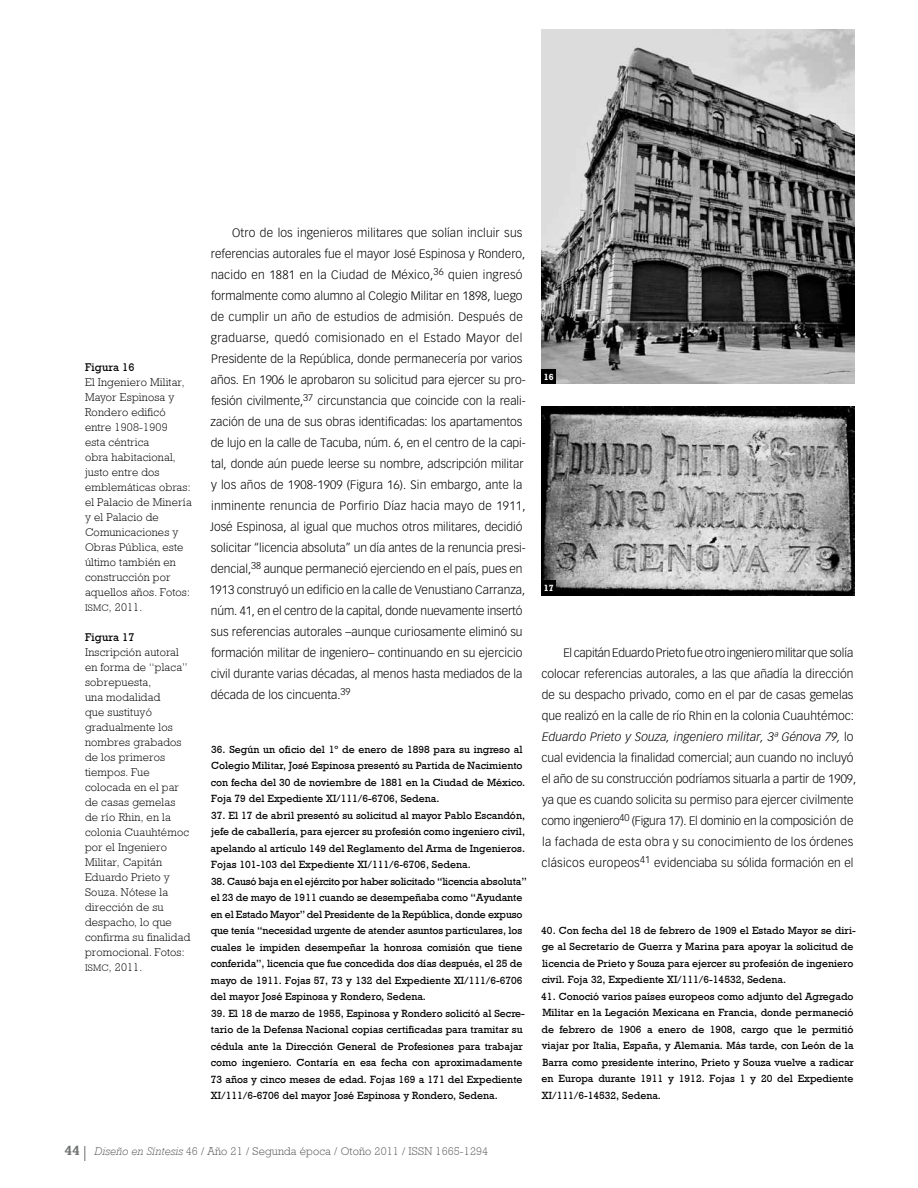
<style>
.page{position:relative;width:918px;height:1188px;background:#fff}
.page>*{position:absolute;margin:0;border:0;box-sizing:border-box;transform-origin:0 0}
.t1{font:300 12px/21px "Vectora LT Std";color:#000}
.t2{font:300 11.25px/15px "Astute Light S Si";letter-spacing:.015em;color:#000}
.t3{font:300 11.25px "Astute Light S Si";letter-spacing:.01em;color:#58585a}
.t4{font:11.25px "Astute S Si";letter-spacing:.015em;color:#000}
.t5{font:10.5px/16.5px "Astute S Si";color:#000}
.t6{font:700 9px "Astute S Si";color:#fff}
.s1{font-family:"Astute Light S Si Light SC850";font-weight:400;font-size:9.6px}
.s2{font-family:"Astute S Si SC850"}
.s3{font-style:italic}
.s4{font-family:"Astute S Si";font-weight:700;font-size:13.5px;color:#707172}
</style>
<div class="page">
<svg style="left:84px;top:1146px;width:2px;height:15px"></svg>
<img style="left:541px;top:406px;width:313px;height:189px">
<img style="left:541px;top:29px;width:313px;height:355px">
<div style="left:541px;top:369px;width:15px;height:15px;background:#000"></div>
<div style="left:541px;top:580px;width:15px;height:15px;background:#000"></div>
<p class="t4" style="left:85px;top:360px;width:51px">Figura 16</p>
<p class="t2" style="left:85px;top:374px;width:108px">El Ingeniero Militar,<br>Mayor Espinosa y<br>Rondero edificó entre 1908-1909<br>esta céntrica<br>obra habitacional, justo entre dos emblemáticas obras: el Palacio de Minería y el Palacio de<br>Comunicaciones y<br>Obras Pública, este último también en construcción por aquellos años. Fotos:<br><span class="s1">ISMC</span>, 2011.</p>
<p class="t4" style="left:85px;top:630px;width:51px">Figura 17</p>
<p class="t2" style="left:85px;top:645px;width:107px">Inscripción autoral en forma de “placa” sobrepuesta,<br>una modalidad<br>que sustituyó gradualmente los nombres grabados de los primeros tiempos. Fue colocada en el par de casas gemelas de río Rhin, en la colonia Cuauhtémoc por el Ingeniero<br>Militar, Capitán<br>Eduardo Prieto y<br>Souza. Nótese la dirección de su despacho, lo que confirma su finalidad promocional. Fotos:<br><span class="s1">ISMC</span>, 2011.</p>
<p class="t1" style="left:209px;top:222px;width:318px;text-indent:23px">Otro de los ingenieros militares que solían incluir sus referencias autorales fue el mayor José Espinosa y Rondero, nacido en 1881 en la Ciudad de México,<sup>36</sup> quien ingresó formalmente como alumno al Colegio Militar en 1898, luego de cumplir un año de estudios de admisión. Después de graduarse, quedó comisionado en el Estado Mayor del Presidente de la República, donde permanecería por varios años. En 1906 le aprobaron su solicitud para ejercer su pro&shy;fesión civilmente,<sup>37</sup> circunstancia que coincide con la reali&shy;zación de una de sus obras identificadas: los apartamentos de lujo en la calle de Tacuba, núm. 6, en el centro de la capi&shy;tal, donde aún puede leerse su nombre, adscripción militar y los años de 1908-1909 (Figura 16). Sin embargo, ante la inminente renuncia de Porfirio Díaz hacia mayo de 1911, José Espinosa, al igual que muchos otros militares, decidió solicitar “licencia absoluta” un día antes de la renuncia presi&shy;dencial,<sup>38</sup> aunque permaneció ejerciendo en el país, pues en 1913 construyó un edificio en la calle de Venustiano Carranza, núm. 41, en el centro de la capital, donde nuevamente insertó sus referencias autorales –aunque curiosamente eliminó su formación militar de ingeniero– continuando en su ejercicio civil durante varias décadas, al menos hasta mediados de la década de los cincuenta.<sup>39</sup></p>
<p class="t5" style="left:211px;top:741px;width:316px">36. Según un oficio del 1º de enero de 1898 para su ingreso al Colegio Militar, José Espinosa presentó su Partida de Nacimiento con fecha del 30 de noviembre de 1881 en la Ciudad de México.<br>Foja 79 del Expediente XI/111/6-6706, Sedena.</p>
<p class="t5" style="left:211px;top:807px;width:316px;text-align:justify">37. El 17 de abril presentó su solicitud al mayor Pablo Escandón, jefe de caballería, para ejercer su profesión como ingeniero civil, apelando al artículo 149 del Reglamento del Arma de Ingenieros.<br>Fojas 101-103 del Expediente XI/111/6-6706, Sedena<span class="s2">.</span></p>
<p class="t5" style="left:211px;top:873px;width:318px">38. Causó baja en el ejército por haber solicitado “licencia absoluta” el 23 de mayo de 1911 cuando se desempeñaba como “Ayudante en el Estado Mayor” del Presidente de la República, donde expuso que tenía “necesidad urgente de atender asuntos particulares, los cuales le impiden desempeñar la honrosa comisión que tiene conferida”, licencia que fue concedida dos días después, el 25 de mayo de 1911. Fojas 57, 73 y 132 del Expediente XI/111/6-6706 del mayor José Espinosa y Rondero, Sedena<span class="s2">.</span></p>
<p class="t5" style="left:211px;top:1005px;width:316px">39. El 18 de marzo de 1955, Espinosa y Rondero solicitó al Secre&shy;tario de la Defensa Nacional copias certificadas para tramitar su cédula ante la Dirección General de Profesiones para trabajar como ingeniero. Contaría en esa fecha con aproximadamente 73 años y cinco meses de edad. Fojas 169 a 171 del Expediente XI/111/6-6706 del mayor José Espinosa y Rondero, Sedena.</p>
<p class="t6" style="left:544px;top:372px;width:11px">16</p>
<p class="t6" style="left:544px;top:583px;width:11px">17</p>
<p class="t1" style="left:542px;top:642px;width:316px;text-indent:22px">El capitán Eduardo Prieto fue otro ingeniero militar que solía colocar referencias autorales, a las que añadía la dirección de su despacho privado, como en el par de casas gemelas que realizó en la calle de río Rhin en la colonia Cuauhtémoc:<br><span class="s3">Eduardo Prieto y Souza, ingeniero militar, 3ª Génova 79,</span> lo cual evidencia la finalidad comercial; aun cuando no incluyó el año de su construcción podríamos situarla a partir de 1909, ya que es cuando solicita su permiso para ejercer civilmente como ingeniero<sup>40</sup> (Figura 17). El dominio en la composición de la fachada de esta obra y su conocimiento de los órdenes clásicos europeos<sup>41</sup> evidenciaba su sólida formación en el</p>
<p class="t5" style="left:541px;top:922px;width:316px">40. Con fecha del 18 de febrero de 1909 el Estado Mayor se diri&shy;ge al Secretario de Guerra y Marina para apoyar la solicitud de licencia de Prieto y Souza para ejercer su profesión de ingeniero civil. Foja 32, Expediente XI/111/6-14532, Sedena<span class="s2">.</span></p>
<p class="t5" style="left:541px;top:988px;width:314px;text-align:justify">41. Conoció varios países europeos como adjunto del Agregado Militar en la Legación Mexicana en Francia, donde permaneció de febrero de 1906 a enero de 1908, cargo que le permitió viajar por Italia, España, y Alemania. Más tarde, con León de la Barra como presidente interino, Prieto y Souza vuelve a radicar en Europa durante 1911 y 1912. Fojas 1 y 20 del Expediente XI/111/6-14532, Sedena<span class="s2">.</span></p>
<p class="t3" style="left:65px;top:1145px;width:425px"><span class="s4">44</span> <span class="s3">Diseño en Síntesis</span> 46 / Año 21 / Segunda época / Otoño 2011 / issn 1665-1294</p>
</div>
